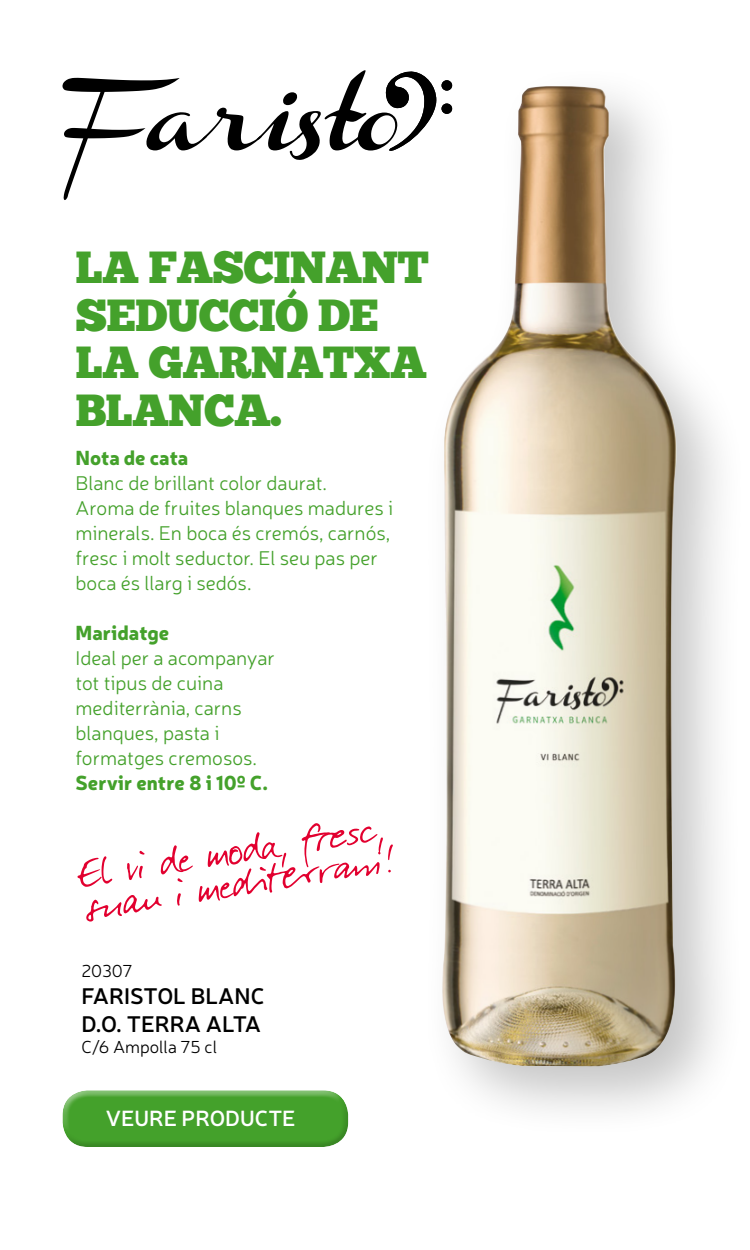
<style>
.page{position:relative;width:750px;height:1250px;background:#fff}
.page>*{position:absolute;margin:0;border:0;box-sizing:border-box;transform-origin:0 0}
.t1{font:49.5px "Darkwoman";color:#e2002f}
.t2{font:45px/47.5px "Chunk Five";letter-spacing:-.02em;color:#44a12b}
.t3{font:600 22.5px/27.5px "Neris";color:#000}
.t4{font:600 22px "Neris";color:#fff}
.t5{font:300 20px/25px "Neris";color:#44a12b}
.t6{font:900 20px "Neris";color:#44a12b}
.t7{font:300 17.5px "Neris";color:#000}
</style>
<div class="page">
<div style="left:420px;top:65px;width:329px;height:1073px;background:#000;opacity:.23"></div>
<img style="left:437px;top:86px;width:246px;height:980px">
<svg style="left:62px;top:70px;width:390px;height:130px"></svg>
<div style="left:441px;top:80px;width:11px;height:11px;background:#000;border-radius:50%"></div>
<div style="left:441px;top:103px;width:11px;height:11px;background:#000;border-radius:50%"></div>
<div style="left:58px;top:1086px;width:290px;height:53px;background:#fff;opacity:.49"></div>
<div style="left:60px;top:1096px;width:288px;height:53px;background:#000;opacity:.16"></div>
<h2 class="t2" style="left:76px;top:244px;width:355px">LA FASCINANT<br>SEDUCCIÓ DE<br>LA GARNATXA<br>BLANCA.</h2>
<p class="t6" style="left:76px;top:443px;width:114px">Nota de cata</p>
<p class="t5" style="left:76px;top:469px;width:319px">Blanc de brillant color daurat.<br>Aroma de fruites blanques madures i minerals. En boca és cremós, carnós, fresc i molt seductor. El seu pas per boca és llarg i sedós.</p>
<p class="t6" style="left:76px;top:618px;width:95px">Maridatge</p>
<p class="t5" style="left:76px;top:644px;width:201px">Ideal per a acompanyar tot tipus de cuina mediterrània, carns blanques, pasta i formatges cremosos.</p>
<p class="t6" style="left:76px;top:768px;width:194px">Servir entre 8 i 10º C.</p>
<h1 class="t1" style="left:74px;top:842px;width:308px;rotate:-9deg">El vi de moda, fre sc,</h1>
<h1 class="t1" style="left:79px;top:875px;width:314px;rotate:-9deg">suau i medi ter rani !</h1>
<p class="t7" style="left:81px;top:960px;width:53px">20307</p>
<p class="t3" style="left:81px;top:982px;width:185px">FARISTOL BLANC<br>D.O. TERRA ALTA</p>
<p class="t7" style="left:81px;top:1036px;width:137px">C/6 Ampolla 75 cl</p>
<p class="t4" style="left:106px;top:1103px;width:191px">VEURE PRODUCTE</p>
</div>
